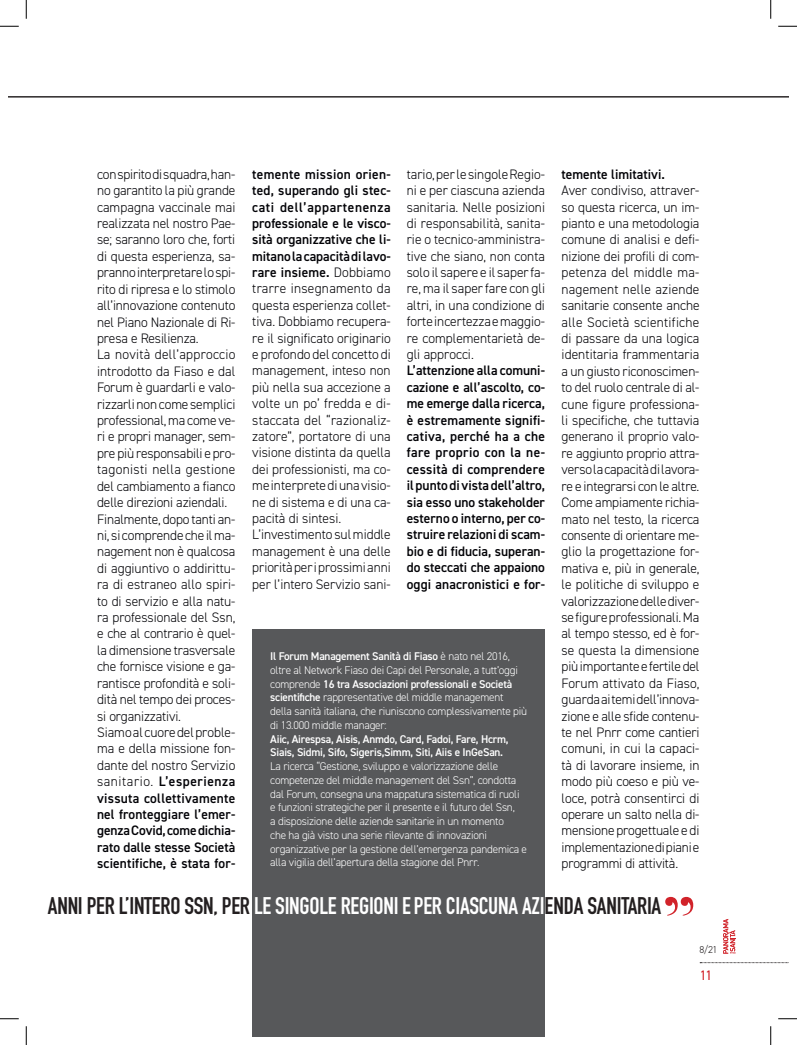
<style>
.page{position:relative;width:797px;height:1045px;background:#fff}
.page>*{position:absolute;margin:0;border:0;box-sizing:border-box;transform-origin:0 0}
.t1{font:700 23.75px "DIN Condensed";letter-spacing:-.01em;color:#231f20}
.t2{font:300 13.75px/16.4px "DIN2014";letter-spacing:-.005em;color:#020206}
.t3{font:600 13.75px/16.4px "DIN2014";color:#020206;text-align:justify}
.t4{font:13.75px "DIN2014";color:#d1232a}
.t5{font:300 11.25px/13.8px "DIN2014";letter-spacing:-.02em;color:#fff}
.t6{font:600 11.25px/13.8px "DIN2014";letter-spacing:-.02em;color:#fff}
.t7{font:300 10px "DIN2014";color:#231f20}
.s1{font-weight:600}
.s2{color:#fff}
</style>
<div class="page">
<svg style="left:700px;top:962px;width:88px;height:1px"></svg>
<svg style="left:723px;top:919px;width:12px;height:34px"></svg>
<div style="left:252px;top:629px;width:293px;height:407px;background:#57585a"></div>
<hr style="left:9px;top:96px;width:779px;height:1px;background:#231f20">
<svg style="left:665px;top:897px;width:28px;height:18px"></svg>
<svg style="left:0;top:25px;width:19px;height:2px"></svg>
<svg style="left:778px;top:25px;width:19px;height:2px"></svg>
<svg style="left:0;top:1018px;width:19px;height:1px"></svg>
<svg style="left:778px;top:1018px;width:19px;height:1px"></svg>
<svg style="left:25px;top:0;width:2px;height:19px"></svg>
<svg style="left:25px;top:1026px;width:2px;height:19px"></svg>
<svg style="left:770px;top:0;width:1px;height:19px"></svg>
<svg style="left:770px;top:1026px;width:1px;height:19px"></svg>
<p class="t2" style="left:97px;top:166px;width:140px">con spirito di squadra, han&shy;no garantito la più grande campagna vaccinale mai realizzata nel nostro Pae&shy;se; saranno loro che, forti di questa esperienza, sa&shy;pranno interpretare lo spi&shy;rito di ripresa e lo stimolo all’innovazione contenuto nel Piano Nazionale di Ri&shy;presa e Resilienza.<br>La novità dell’approccio introdotto da Fiaso e dal<br>Forum è guardarli e valo&shy;rizzarli non come semplici professional, ma come ve&shy;ri e propri manager, sem&shy;pre più responsabili e pro&shy;tagonisti nella gestione del cambiamento a fianco delle direzioni aziendali.<br>Finalmente, dopo tanti an&shy;ni, si comprende che il ma&shy;nagement non è qualcosa di aggiuntivo o addirittu&shy;ra di estraneo allo spiri&shy;to di servizio e alla natu&shy;ra professionale del Ssn, e che al contrario è quel&shy;la dimensione trasversale che fornisce visione e ga&shy;rantisce profondità e soli&shy;dità nel tempo dei proces&shy;si organizzativi.<br>Siamo al cuore del proble&shy;ma e della missione fon&shy;dante del nostro Servizio sanitario. <span class="s1">L’esperienza vissuta collettivamente nel fronteggiare l’emer&shy;genza Covid, come dichia&shy;rato dalle stesse Società scientifiche, è stata for-</span></p>
<p class="t2" style="left:407px;top:166px;width:140px;text-align:justify">tario, per le singole Regio&shy;ni e per ciascuna azienda sanitaria. Nelle posizioni di responsabilità, sanita&shy;rie o tecnico-amministra&shy;tive che siano, non conta solo il sapere e il saper fa&shy;re, ma il saper fare con gli altri, in una condizione di forte incertezza e maggio&shy;re complementarietà de&shy;gli approcci.</p>
<p class="t2" style="left:252px;top:166px;width:140px"><span class="s1">temente mission orien&shy;ted, superando gli stec&shy;cati dell’appartenenza professionale e le visco&shy;sità organizzative che li&shy;mitano la capacità di lavo&shy;rare insieme.</span> Dobbiamo trarre insegnamento da questa esperienza collet&shy;tiva. Dobbiamo recupera&shy;re il significato originario e profondo del concetto di management, inteso non più nella sua accezione a volte un po’ fredda e di&shy;staccata del “razionaliz&shy;zatore”, portatore di una visione distinta da quella dei professionisti, ma co&shy;me interprete di una visio&shy;ne di sistema e di una ca&shy;pacità di sintesi.<br>L’investimento sul middle management è una delle priorità per i prossimi anni per l’intero Servizio sani-</p>
<p class="t3" style="left:407px;top:362px;width:140px">L’attenzione alla comuni&shy;cazione e all’ascolto, co&shy;me emerge dalla ricerca, è estremamente signifi&shy;cativa, perché ha a che fare proprio con la ne&shy;cessità di comprendere il punto di vista dell’altro, sia esso uno stakeholder esterno o interno, per co&shy;struire relazioni di scam&shy;bio e di fiducia, superan&shy;do steccati che appaiono oggi anacronistici e for-</p>
<p class="t5" style="left:270px;top:649px;width:258px"><span class="s1">Il Forum Management Sanità di Fiaso</span> è nato nel 2016, oltre al Network Fiaso dei Capi del Personale, a tutt’oggi comprende <span class="s1">16 tra Associazioni professionali e Società scientifiche</span> rappresentative del middle management della sanità italiana, che riuniscono complessivamente più di 13.000 middle manager:</p>
<p class="t6" style="left:270px;top:731px;width:240px">Aiic, Airespsa, Aisis, Anmdo, Card, Fadoi, Fare, Hcrm,<br>Siais, Sidmi, Sifo, Sigeris,Simm, Siti, Aiis e InGeSan.</p>
<p class="t5" style="left:270px;top:759px;width:258px">La ricerca “Gestione, sviluppo e valorizzazione delle competenze del middle management del Ssn”, condotta dal Forum, consegna una mappatura sistematica di ruoli e funzioni strategiche per il presente e il futuro del Ssn,<br>a disposizione delle aziende sanitarie in un momento<br>che ha già visto una serie rilevante di innovazioni organizzative per la gestione dell’emergenza pandemica e alla vigilia dell’apertura della stagione del Pnrr.</p>
<p class="t3" style="left:561px;top:165px;width:105px">temente limitativi.</p>
<p class="t2" style="left:561px;top:182px;width:139px;text-align:justify">Aver condiviso, attraver&shy;so questa ricerca, un im&shy;pianto e una metodologia comune di analisi e defi&shy;nizione dei profili di com&shy;petenza del middle ma&shy;nagement nelle aziende sanitarie consente anche alle Società scientifiche di passare da una logica identitaria frammentaria a un giusto riconoscimen&shy;to del ruolo centrale di al&shy;cune figure professiona&shy;li specifiche, che tuttavia generano il proprio valo&shy;re aggiunto proprio attra&shy;verso la capacità di lavora&shy;re e integrarsi con le altre.<br>Come ampiamente richia&shy;mato nel testo, la ricerca consente di orientare me&shy;glio la progettazione for&shy;mativa e, più in generale, le politiche di sviluppo e valorizzazione delle diver&shy;se figure professionali. Ma al tempo stesso, ed è for&shy;se questa la dimensione più importante e fertile del Forum attivato da Fiaso, guarda ai temi dell’innova&shy;zione e alle sfide contenu&shy;te nel Pnrr come cantieri comuni, in cui la capaci&shy;tà di lavorare insieme, in modo più coeso e più ve&shy;loce, potrà consentirci di operare un salto nella di&shy;mensione progettuale e di implementazione di piani e programmi di attività.</p>
<h1 class="t1" style="left:48px;top:889px;width:615px">ANNI PER L’INTERO SSN, PER <span class="s2">LE SINGOLE REGIONI E PER CIASCUNA AZI</span>ENDA SANITARIA</h1>
<p class="t7" style="left:699px;top:944px;width:19px">8/21</p>
<p class="t4" style="left:699px;top:966px;width:14px">11</p>
</div>
